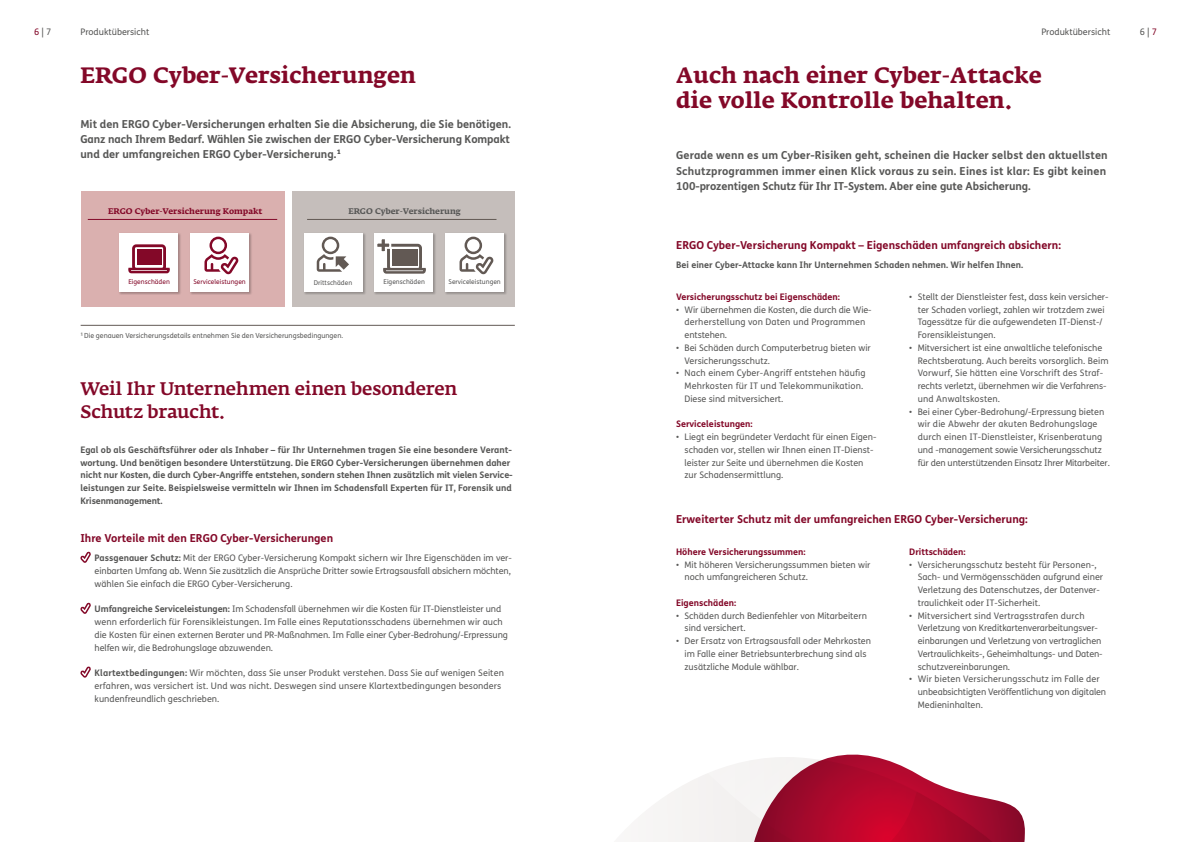
<style>
.page{position:relative;width:1191px;height:842px;background:#fff}
.page>*{position:absolute;margin:0;border:0;box-sizing:border-box;transform-origin:0 0}
.t1{font:700 22px/25.5px "Fedra Serif A Pro";color:#830828}
.t2{font:500 18px/22.3px "Fedra Serif A Pro";letter-spacing:-.01em;color:#830828}
.t3{font:700 11px/15.3px "FS Me";letter-spacing:.005em;color:#575756;text-align:justify}
.t4{font:700 11px "FS Me";color:#830828}
.t5{font:9px/12.8px "FS Me";color:#575756}
.t6{font:700 9px/12.8px "FS Me";color:#575756}
.t7{font:700 9px "FS Me";color:#830828}
.t8{font:700 8.1px "Fedra Serif A Pro";color:#830828}
.t9{font:700 8.1px "Fedra Serif A Pro";color:#575756}
.t10{font:7px "FS Me";color:#575756}
.t11{font:6.6px "FS Me";color:#575756}
.t12{font:6.6px "FS Me";color:#830828}
.s1{color:#830828}
.s2{font-weight:700}
</style>
<div class="page">
<svg style="left:653px;top:754px;width:372px;height:88px"></svg>
<hr style="left:81px;top:325px;width:434px;height:1px;background:#625954">
<svg style="left:80px;top:551px;width:11px;height:12px"></svg>
<svg style="left:80px;top:602px;width:11px;height:12px"></svg>
<svg style="left:80px;top:666px;width:11px;height:12px"></svg>
<div style="left:81px;top:191px;width:203px;height:116px;background:#dab0af"></div>
<hr style="left:88px;top:219px;width:189px;height:1px;background:#830828">
<div style="left:119px;top:232px;width:63px;height:63px;background:#000;opacity:.25"></div>
<div style="left:119px;top:233px;width:59px;height:59px;background:#fff"></div>
<div style="left:189px;top:232px;width:63px;height:63px;background:#000;opacity:.25"></div>
<div style="left:190px;top:233px;width:59px;height:59px;background:#fff"></div>
<svg style="left:204px;top:237px;width:35px;height:37px"></svg>
<div style="left:132px;top:244px;width:34px;height:27px;border:3px solid #830828;border-radius:3px"></div>
<div style="left:137px;top:249px;width:24px;height:16px;background:#830828"></div>
<svg style="left:128px;top:266px;width:42px;height:8px"></svg>
<div style="left:292px;top:191px;width:223px;height:116px;background:#c5bebb"></div>
<hr style="left:307px;top:219px;width:189px;height:1px;background:#625954">
<div style="left:303px;top:232px;width:63px;height:63px;background:#000;opacity:.25"></div>
<div style="left:304px;top:233px;width:59px;height:59px;background:#fff"></div>
<div style="left:373px;top:232px;width:63px;height:63px;background:#000;opacity:.25"></div>
<div style="left:374px;top:233px;width:59px;height:59px;background:#fff"></div>
<div style="left:444px;top:232px;width:63px;height:63px;background:#000;opacity:.25"></div>
<div style="left:445px;top:233px;width:59px;height:59px;background:#fff"></div>
<svg style="left:459px;top:237px;width:35px;height:37px"></svg>
<svg style="left:317px;top:237px;width:32px;height:35px"></svg>
<div style="left:387px;top:244px;width:35px;height:27px;border:3px solid #625954;border-radius:3px"></div>
<div style="left:392px;top:249px;width:25px;height:16px;background:#625954"></div>
<svg style="left:383px;top:266px;width:43px;height:8px"></svg>
<svg style="left:377px;top:239px;width:15px;height:15px"></svg>
<p class="t5" style="left:34px;top:25px;width:19px"><span class="s1">6</span> | 7</p>
<p class="t5" style="left:81px;top:25px;width:70px">Produktübersicht</p>
<p class="t5" style="left:1041px;top:25px;width:70px">Produktübersicht</p>
<h1 class="t1" style="left:80px;top:62px;width:337px">ERGO Cyber-Versicherungen</h1>
<p class="t3" style="left:80px;top:115px;width:432px">Mit den ERGO Cyber-Versicherungen erhalten Sie die Absicherung, die Sie benötigen.<br>Ganz nach Ihrem Bedarf. Wählen Sie zwischen der ERGO Cyber-Versicherung Kompakt und der umfangreichen ERGO Cyber-Versicherung.¹</p>
<h1 class="t1" style="left:676px;top:62px;width:367px">Auch nach einer Cyber-Attacke die volle Kontrolle behalten.</h1>
<p class="t3" style="left:676px;top:147px;width:433px;text-align:left">Gerade wenn es um Cyber-Risiken geht, scheinen die Hacker selbst den aktuellsten<br>Schutzprogrammen immer einen Klick voraus zu sein. Eines ist klar: Es gibt keinen<br>100-prozentigen Schutz für Ihr IT-System. Aber eine gute Absicherung.</p>
<p class="t8" style="left:108px;top:206px;width:156px">ERGO Cyber-Versicherung Kompakt</p>
<p class="t12" style="left:128px;top:277px;width:43px">Eigenschäden</p>
<p class="t12" style="left:193px;top:277px;width:54px">Serviceleistungen</p>
<p class="t9" style="left:348px;top:206px;width:114px">ERGO Cyber-Versicherung</p>
<p class="t11" style="left:314px;top:278px;width:40px">Drittschäden</p>
<p class="t11" style="left:383px;top:277px;width:43px">Eigenschäden</p>
<p class="t11" style="left:448px;top:277px;width:54px">Serviceleistungen</p>
<p class="t10" style="left:80px;top:331px;width:264px">¹Die genauen Versicherungsdetails entnehmen Sie den Versicherungsbedingungen.</p>
<h2 class="t2" style="left:80px;top:378px;width:378px">Weil Ihr Unternehmen einen besonderen<br>Schutz braucht.</h2>
<p class="t6" style="left:80px;top:443px;width:433px">Egal ob als Geschäftsführer oder als Inhaber – für Ihr Unternehmen tragen Sie eine besondere Verant&shy;wortung. Und benötigen besondere Unterstützung. Die ERGO Cyber-Versicherungen übernehmen daher nicht nur Kosten, die durch Cyber-Angriffe entstehen, sondern stehen Ihnen zusätzlich mit vielen Service&shy;leistungen zur Seite. Beispielsweise vermitteln wir Ihnen im Schadensfall Experten für IT, Forensik und Krisenmanagement.</p>
<p class="t4" style="left:80px;top:530px;width:254px">Ihre Vorteile mit den ERGO Cyber-Versicherungen</p>
<p class="t5" style="left:95px;top:552px;width:419px;text-align:justify"><span class="s2">Passgenauer Schutz:</span> Mit der ERGO Cyber-Versicherung Kompakt sichern wir Ihre Eigenschäden im ver&shy;einbarten Umfang ab. Wenn Sie zusätzlich die Ansprüche Dritter sowie Ertragsausfall absichern möchten, wählen Sie einfach die ERGO Cyber-Versicherung.</p>
<p class="t5" style="left:95px;top:603px;width:415px"><span class="s2">Umfangreiche Serviceleistungen:</span> Im Schadensfall übernehmen wir die Kosten für IT-Dienstleister und wenn erforderlich für Forensikleistungen. Im Falle eines Reputationsschadens übernehmen wir auch die Kosten für einen externen Berater und PR-Maßnahmen. Im Falle einer Cyber-Bedrohung/-Erpressung helfen wir, die Bedrohungslage abzuwenden.</p>
<p class="t5" style="left:95px;top:666px;width:411px"><span class="s2">Klartextbedingungen:</span> Wir möchten, dass Sie unser Produkt verstehen. Dass Sie auf wenigen Seiten erfahren, was versichert ist. Und was nicht. Deswegen sind unsere Klartextbedingungen besonders kundenfreundlich geschrieben.</p>
<p class="t4" style="left:676px;top:236px;width:386px">ERGO Cyber-Versicherung Kompakt – Eigenschäden umfangreich absichern:</p>
<p class="t6" style="left:676px;top:258px;width:349px">Bei einer Cyber-Attacke kann Ihr Unternehmen Schaden nehmen. Wir helfen Ihnen.</p>
<p class="t7" style="left:676px;top:290px;width:165px">Versicherungsschutz bei Eigenschäden:</p>
<p class="t5" style="left:684px;top:303px;width:189px;text-indent:-9px">• Wir übernehmen die Kosten, die durch die Wie&shy;derherstellung von Daten und Programmen entstehen.</p>
<p class="t5" style="left:684px;top:341px;width:188px;text-indent:-9px">• Bei Schäden durch Computerbetrug bieten wir<br>Versicherungsschutz.</p>
<p class="t5" style="left:684px;top:367px;width:182px;text-indent:-9px">• Nach einem Cyber-Angriff entstehen häufig<br>Mehrkosten für IT und Telekommunikation.<br>Diese sind mitversichert.</p>
<p class="t7" style="left:676px;top:417px;width:78px">Serviceleistungen:</p>
<p class="t5" style="left:684px;top:430px;width:193px;text-indent:-9px">• Liegt ein begründeter Verdacht für einen Eigen&shy;schaden vor, stellen wir Ihnen einen IT-Dienst&shy;leister zur Seite und übernehmen die Kosten zur Schadensermittlung.</p>
<p class="t5" style="left:917px;top:290px;width:192px;text-indent:-9px">• Stellt der Dienstleister fest, dass kein versicher&shy;ter Schaden vorliegt, zahlen wir trotzdem zwei Tagessätze für die aufgewendeten IT-Dienst-/ Forensikleistungen.</p>
<p class="t5" style="left:917px;top:341px;width:192px;text-indent:-9px">• Mitversichert ist eine anwaltliche telefonische Rechtsberatung. Auch bereits vorsorglich. Beim Vorwurf, Sie hätten eine Vorschrift des Straf&shy;rechts verletzt, übernehmen wir die Verfahrens&shy;und Anwaltskosten.</p>
<p class="t5" style="left:917px;top:405px;width:193px;text-indent:-9px">• Bei einer Cyber-Bedrohung/-Erpressung bieten wir die Abwehr der akuten Bedrohungslage durch einen IT-Dienstleister, Krisenberatung und -management sowie Versicherungsschutz für den unterstützenden Einsatz Ihrer Mitarbeiter.</p>
<p class="t4" style="left:676px;top:511px;width:353px">Erweiterter Schutz mit der umfangreichen ERGO Cyber-Versicherung:</p>
<p class="t7" style="left:676px;top:545px;width:131px">Höhere Versicherungssummen:</p>
<p class="t5" style="left:684px;top:558px;width:187px;text-indent:-9px">• Mit höheren Versicherungssummen bieten wir noch umfangreicheren Schutz.</p>
<p class="t7" style="left:676px;top:596px;width:62px">Eigenschäden:</p>
<p class="t5" style="left:684px;top:609px;width:184px;text-indent:-9px">• Schäden durch Bedienfehler von Mitarbeitern sind versichert.</p>
<p class="t5" style="left:684px;top:634px;width:188px;text-indent:-9px">• Der Ersatz von Ertragsausfall oder Mehrkosten im Falle einer Betriebsunterbrechung sind als zusätzliche Module wählbar.</p>
<p class="t7" style="left:909px;top:545px;width:58px">Drittschäden:</p>
<p class="t5" style="left:917px;top:558px;width:187px;text-indent:-9px">• Versicherungsschutz besteht für Personen-, Sach- und Vermögensschäden aufgrund einer Verletzung des Datenschutzes, der Datenver&shy;traulichkeit oder IT-Sicherheit.</p>
<p class="t5" style="left:917px;top:609px;width:186px;text-indent:-9px">• Mitversichert sind Vertragsstrafen durch Verletzung von Kreditkartenverarbeitungsver&shy;einbarungen und Verletzung von vertraglichen Vertraulichkeits-, Geheimhaltungs- und Daten&shy;schutzvereinbarungen.</p>
<p class="t5" style="left:917px;top:673px;width:190px;text-indent:-9px">• Wir bieten Versicherungsschutz im Falle der unbeabsichtigten Veröffentlichung von digitalen<br>Medieninhalten.</p>
<p class="t5" style="left:1139px;top:25px;width:19px">6 | <span class="s1">7</span></p>
</div>
